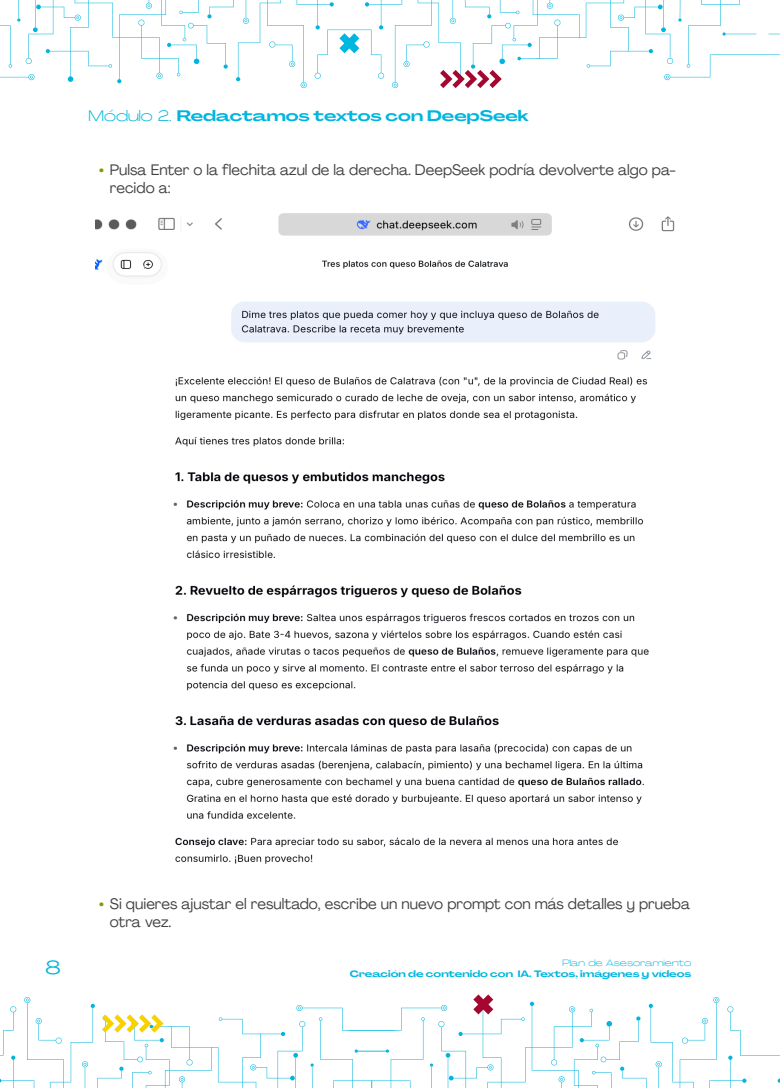
<style>
.page{position:relative;width:780px;height:1088px;background:#fff}
.page>*{position:absolute;margin:0;border:0;box-sizing:border-box;transform-origin:0 0}
.t1{font:18.75px "PP Agrandir Variable";color:#00b6df}
.t2{font:15px/18px "PP Agrandir Variable";color:#424242}
.t3{font:15px "PP Agrandir Variable";color:#00b6df}
.t4{font:9.12px "PP Agrandir Variable";color:#00b6df}
.s1{color:#7b9d01}
</style>
<div class="page">
<svg style="left:0;top:0;width:780px;height:88px"></svg>
<svg style="left:0;top:994px;width:780px;height:94px"></svg>
<img style="left:96px;top:213px;width:579px;height:651px">
<p class="t3" style="left:89px;top:106px;width:442px">Módulo 2. Redactamos textos con DeepSeek</p>
<p class="t2" style="left:110px;top:160px;width:568px;text-indent:-11px"><span class="s1">•</span> Pulsa Enter o la flechita azul de la derecha. DeepSeek podría devolverte algo pa&shy;recido a:</p>
<p class="t1" style="left:46px;top:955px;width:17px">8</p>
<p class="t2" style="left:110px;top:894px;width:581px;text-indent:-11px"><span class="s1">•</span> Si quieres ajustar el resultado, escribe un nuevo prompt con más detalles y prueba otra vez.</p>
<p class="t4" style="left:562px;top:957px;width:130px">Plan de Asesoramiento</p>
<p class="t4" style="left:349px;top:968px;width:343px">Creación de contenido con IA. Textos, imágenes y vídeos</p>
</div>
